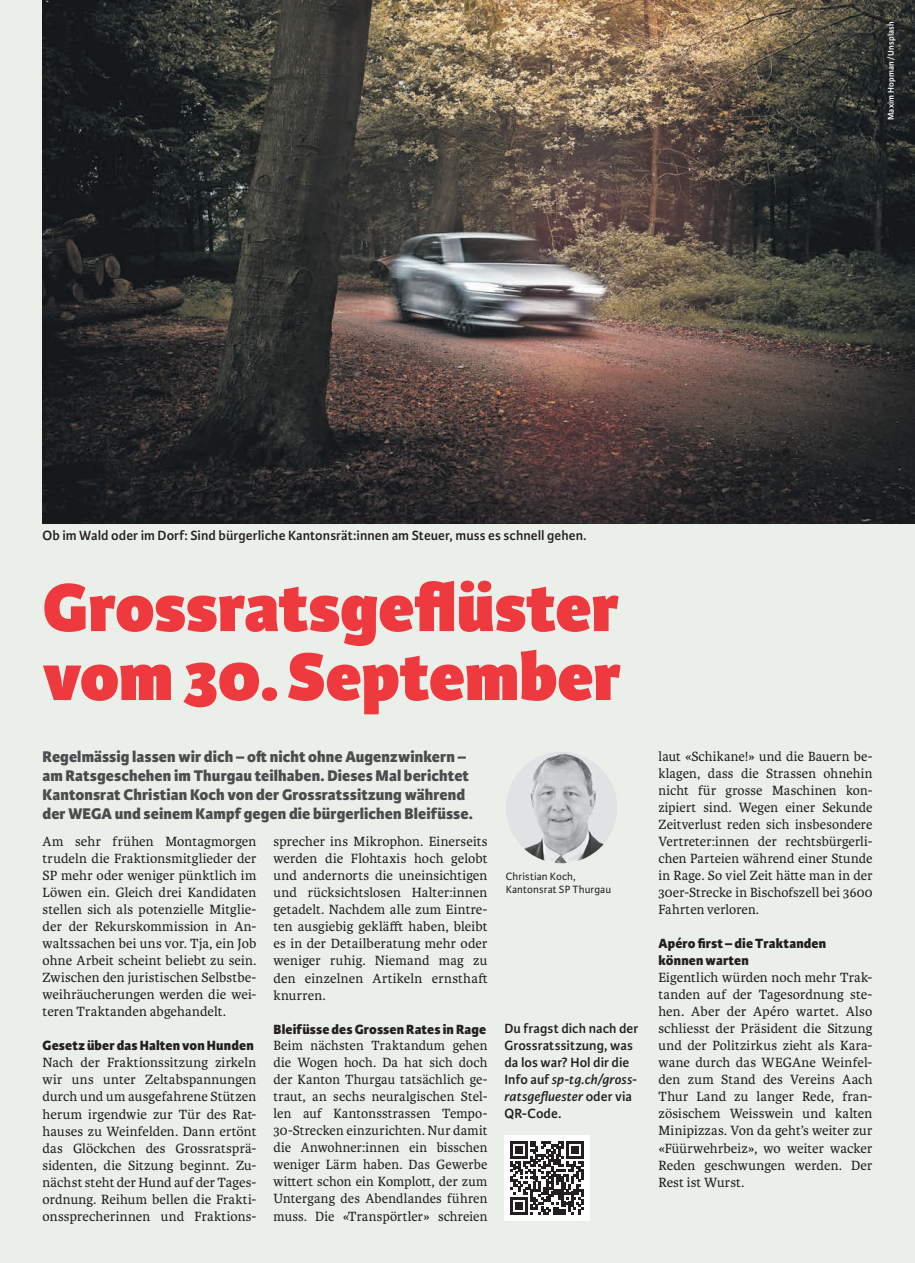
<style>
.page{position:relative;width:915px;height:1263px;background:#fff}
.page>*{position:absolute;margin:0;border:0;box-sizing:border-box;transform-origin:0 0}
.t1{font:800 72px/69px "Karmina Sans";letter-spacing:-.005em;color:#ee3a3e}
.t2{font:800 16.5px/18.8px "Karmina Sans";letter-spacing:.005em;color:#4b4c4d}
.t3{font:14.25px/17px "Karmina";letter-spacing:.01em;color:#231f20;text-align:justify}
.t4{font:600 14.25px/17px "Karmina Sans";letter-spacing:.005em;color:#231f20}
.t5{font:800 14.25px/17px "Karmina Sans";letter-spacing:.01em;color:#231f20}
.t6{font:11.25px/12.8px "Karmina Sans";letter-spacing:.01em;color:#231f20}
.t7{font:600 9px "Karmina Sans";letter-spacing:.02em;color:#fff}
.s1{font-style:italic}
</style>
<div class="page">
<div style="left:0;top:0;width:914px;height:1263px;background:#eaf0e9"></div>
<img style="left:43px;top:0;width:871px;height:523px">
<img style="left:505px;top:752px;width:112px;height:111px;border-radius:56px">
<div style="left:504px;top:1135px;width:85px;height:85px;background:#fff"></div>
<svg style="left:510px;top:1141px;width:73px;height:73px"></svg>
<p class="t7" style="left:885px;top:120px;width:101px;rotate:-90deg">Maxim Hopman/Unsplash</p>
<p class="t4" style="left:43px;top:527px;width:545px">Ob im Wald oder im Dorf: Sind bürgerliche Kantonsrät:innen am Steuer, muss es schnell gehen.</p>
<h1 class="t1" style="left:43px;top:576px;width:580px">Grossratsgeflüster vom 30. September</h1>
<p class="t2" style="left:43px;top:748px;width:431px">Regelmässig lassen wir dich – oft nicht ohne Augenzwinkern – am Ratsgeschehen im Thurgau teilhaben. Dieses Mal berichtet Kantonsrat Christian Koch von der Grossratssitzung während der WEGA und seinem Kampf gegen die bürgerlichen Bleifüsse.</p>
<p class="t3" style="left:43px;top:833px;width:215px">Am sehr frühen Montagmorgen trudeln die Fraktionsmitglieder der SP mehr oder weniger pünktlich im Löwen ein. Gleich drei Kandidaten stellen sich als potenzielle Mitglie&shy;der der Rekurskommission in An&shy;waltssachen bei uns vor. Tja, ein Job ohne Arbeit scheint beliebt zu sein.<br>Zwischen den juristischen Selbstbe&shy;weihräucherungen werden die wei&shy;teren Traktanden abgehandelt.</p>
<p class="t5" style="left:43px;top:1038px;width:212px">Gesetz über das Halten von Hunden</p>
<p class="t3" style="left:43px;top:1054px;width:215px">Nach der Fraktionssitzung zirkeln wir uns unter Zeltabspannungen durch und um ausgefahrene Stützen herum irgendwie zur Tür des Rat&shy;hauses zu Weinfelden. Dann ertönt das Glöckchen des Grossratsprä&shy;sidenten, die Sitzung beginnt. Zu&shy;nächst steht der Hund auf der Tages&shy;ordnung. Reihum bellen die Frakti&shy;onssprecherinnen und Fraktions-</p>
<p class="t3" style="left:273px;top:833px;width:215px">sprecher ins Mikrophon. Einerseits werden die Flohtaxis hoch gelobt und andernorts die uneinsichtigen und rücksichtslosen Halter:innen getadelt. Nachdem alle zum Eintre&shy;ten ausgiebig gekläfft haben, bleibt es in der Detailberatung mehr oder weniger ruhig. Niemand mag zu den einzelnen Artikeln ernsthaft knurren.</p>
<p class="t5" style="left:273px;top:1021px;width:214px">Bleifüsse des Grossen Rates in Rage</p>
<p class="t3" style="left:273px;top:1037px;width:215px">Beim nächsten Traktandum gehen die Wogen hoch. Da hat sich doch der Kanton Thurgau tatsächlich ge&shy;traut, an sechs neuralgischen Stel&shy;len auf Kantonsstrassen Tempo-30-Strecken einzurichten. Nur damit die Anwohner:innen ein bisschen weniger Lärm haben. Das Gewerbe wittert schon ein Komplott, der zum Untergang des Abendlandes führen muss. Die «Transpörtler» schreien</p>
<p class="t6" style="left:505px;top:870px;width:107px">Christian Koch,<br>Kantonsrat SP Thurgau</p>
<p class="t4" style="left:504px;top:1020px;width:135px">Du fragst dich nach der<br>Grossratssitzung, was da los war? Hol dir die<br>Info auf <span class="s1">sp-tg.ch/gross&shy;ratsgefluester</span> oder via<br>QR-Code.</p>
<p class="t3" style="left:658px;top:748px;width:215px">laut «Schikane!» und die Bauern be&shy;klagen, dass die Strassen ohnehin nicht für grosse Maschinen kon&shy;zipiert sind. Wegen einer Sekunde Zeitverlust reden sich insbesondere Vertreter:innen der rechtsbürgerli&shy;chen Parteien während einer Stunde in Rage. So viel Zeit hätte man in der 30er-Strecke in Bischofszell bei 3600<br>Fahrten verloren.</p>
<p class="t5" style="left:658px;top:935px;width:169px">Apéro first – die Traktanden können warten</p>
<p class="t3" style="left:658px;top:969px;width:215px">Eigentlich würden noch mehr Trak&shy;tanden auf der Tagesordnung ste&shy;hen. Aber der Apéro wartet. Also schliesst der Präsident die Sitzung und der Politzirkus zieht als Kara&shy;wane durch das WEGAne Weinfel&shy;den zum Stand des Vereins Aach Thur Land zu langer Rede, fran&shy;zösischem Weisswein und kalten Minipizzas. Von da geht’s weiter zur «Füürwehrbeiz», wo weiter wacker Reden geschwungen werden. Der Rest ist Wurst.</p>
</div>
